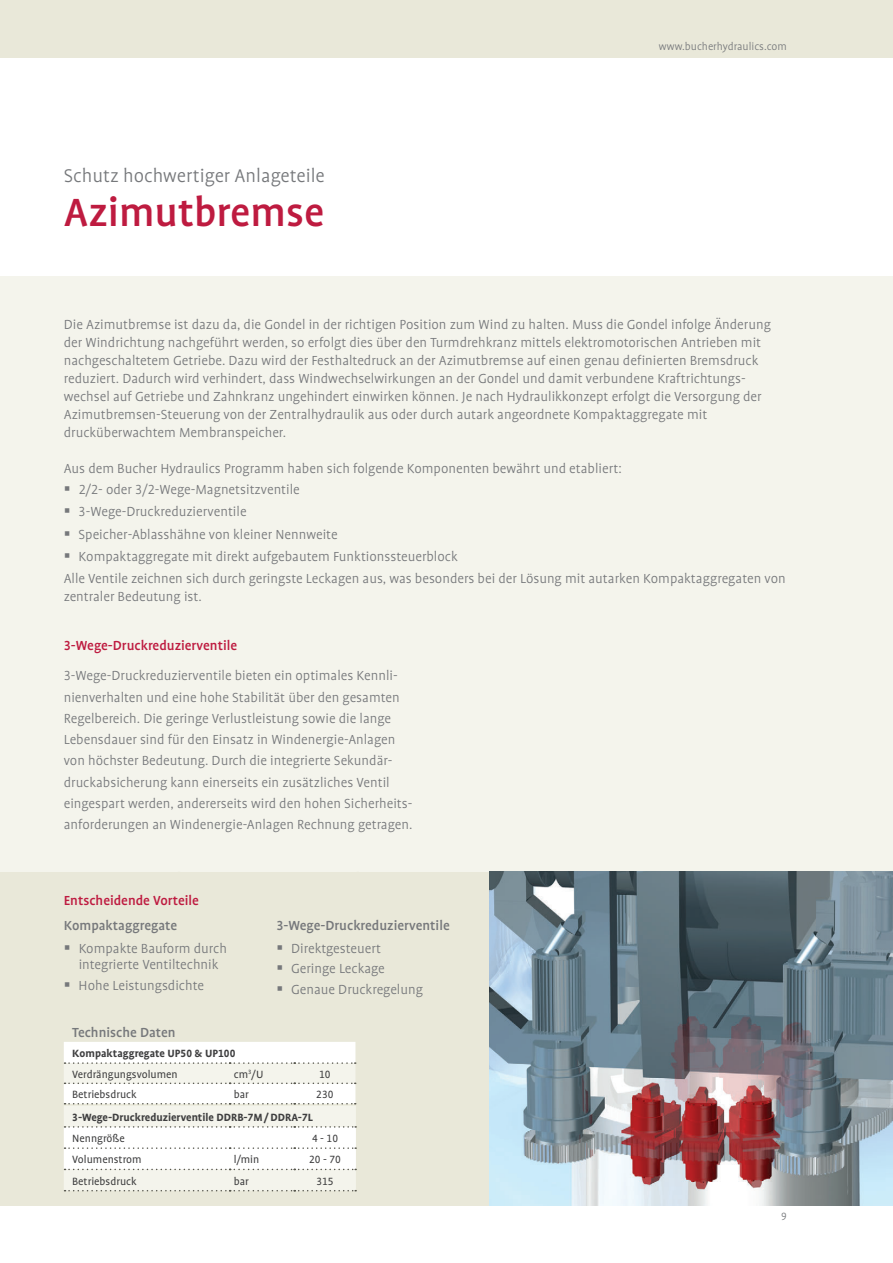
<style>
.page{position:relative;width:893px;height:1263px;background:#fff}
.page>*{position:absolute;margin:0;border:0;box-sizing:border-box;transform-origin:0 0}
.t1{font:500 45px "Bucher Profile";color:#be1b40}
.t2{font:300 21px "Bucher Profile";color:#76787b}
.t3{font:300 15px/21.3px "Bucher Profile";color:#76787b}
.t4{font:500 15px "Bucher Profile";color:#76787b}
.t5{font:500 15px "Bucher Profile";color:#be1b40}
.t6{font:12px "Bucher Profile";color:#3e3e3f}
.t7{font:700 12px "Bucher Profile";color:#3e3e3f}
.t8{font:300 12px "Bucher Profile";color:#76787b}
</style>
<div class="page">
<div style="left:0;top:0;width:893px;height:57px;background:#e9e8d9"></div>
<div style="left:0;top:276px;width:893px;height:596px;background:#f4f4ec"></div>
<div style="left:0;top:872px;width:893px;height:333px;background:#e9e8d9"></div>
<img style="left:489px;top:872px;width:404px;height:333px">
<svg style="left:64px;top:1042px;width:292px;height:149px;background:#f6f6f3"></svg>
<h2 class="t2" style="left:64px;top:165px;width:262px">Schutz hochwertiger Anlageteile</h2>
<h1 class="t1" style="left:64px;top:190px;width:262px">Azimutbremse</h1>
<p class="t8" style="left:659px;top:40px;width:129px">www.bucherhydraulics.com</p>
<p class="t3" style="left:64px;top:316px;width:709px;line-height:18px">Die Azimutbremse ist dazu da, die Gondel in der richtigen Position zum Wind zu halten. Muss die Gondel infolge Änderung der Windrichtung nachgeführt werden, so erfolgt dies über den Turmdrehkranz mittels elektromotorischen Antrieben mit nachgeschaltetem Getriebe. Dazu wird der Festhaltedruck an der Azimutbremse auf einen genau definierten Bremsdruck reduziert. Dadurch wird verhindert, dass Windwechselwirkungen an der Gondel und damit verbundene Kraftrichtungs&shy;wechsel auf Getriebe und Zahnkranz ungehindert einwirken können. Je nach Hydraulikkonzept erfolgt die Versorgung der Azimutbremsen-Steuerung von der Zentralhydraulik aus oder durch autark angeordnete Kompaktaggregate mit drucküberwachtem Membranspeicher.</p>
<p class="t3" style="left:64px;top:458px;width:559px">Aus dem Bucher Hydraulics Programm haben sich folgende Komponenten bewährt und etabliert:</p>
<p class="t3" style="left:79px;top:479px;width:223px">2/2- oder 3/2-Wege-Magnetsitzventile</p>
<p class="t3" style="left:79px;top:501px;width:169px">3-Wege-Druckreduzierventile</p>
<p class="t3" style="left:79px;top:524px;width:260px">Speicher-Ablasshähne von kleiner Nennweite</p>
<p class="t3" style="left:79px;top:546px;width:381px">Kompaktaggregate mit direkt aufgebautem Funktionssteuerblock</p>
<p class="t3" style="left:64px;top:568px;width:724px">Alle Ventile zeichnen sich durch geringste Leckagen aus, was besonders bei der Lösung mit autarken Kompaktaggregaten von</p>
<p class="t3" style="left:64px;top:586px;width:140px">zentraler Bedeutung ist.</p>
<p class="t5" style="left:64px;top:637px;width:175px">3-Wege-Druckreduzierventile</p>
<p class="t3" style="left:64px;top:665px;width:350px">3-Wege-Druckreduzierventile bieten ein optimales Kennli&shy;nienverhalten und eine hohe Stabilität über den gesamten Regelbereich. Die geringe Verlustleistung sowie die lange Lebensdauer sind für den Einsatz in Windenergie-Anlagen von höchster Bedeutung. Durch die integrierte Sekundär&shy;druckabsicherung kann einerseits ein zusätzliches Ventil eingespart werden, andererseits wird den hohen Sicherheits&shy;anforderungen an Windenergie-Anlagen Rechnung getragen.</p>
<p class="t5" style="left:64px;top:892px;width:137px">Entscheidende Vorteile</p>
<p class="t4" style="left:64px;top:918px;width:115px">Kompaktaggregate</p>
<p class="t3" style="left:79px;top:940px;width:150px;line-height:16.5px">Kompakte Bauform durch integrierte Ventiltechnik</p>
<p class="t3" style="left:79px;top:975px;width:127px">Hohe Leistungsdichte</p>
<p class="t4" style="left:276px;top:918px;width:175px">3-Wege-Druckreduzierventile</p>
<p class="t3" style="left:291px;top:938px;width:133px;line-height:20.7px">Direktgesteuert<br>Geringe Leckage<br>Genaue Druckregelung</p>
<p class="t4" style="left:72px;top:1025px;width:105px">Technische Daten</p>
<p class="t7" style="left:72px;top:1047px;width:165px">Kompaktaggregate UP50 &amp; UP100</p>
<p class="t6" style="left:72px;top:1068px;width:107px">Verdrängungsvolumen</p>
<p class="t6" style="left:234px;top:1068px;width:31px">cm<sup>3</sup>/U</p>
<p class="t6" style="left:319px;top:1068px;width:13px">10</p>
<p class="t6" style="left:72px;top:1088px;width:66px">Betriebsdruck</p>
<p class="t6" style="left:234px;top:1088px;width:17px">bar</p>
<p class="t6" style="left:316px;top:1088px;width:19px">230</p>
<p class="t7" style="left:72px;top:1111px;width:242px">3-Wege-Druckreduzierventile DDRB-7M/DDRA-7L</p>
<p class="t6" style="left:72px;top:1132px;width:54px">Nenngröße</p>
<p class="t6" style="left:312px;top:1132px;width:28px">4 - 10</p>
<p class="t6" style="left:72px;top:1154px;width:71px">Volumenstrom</p>
<p class="t6" style="left:234px;top:1154px;width:27px">l/min</p>
<p class="t6" style="left:309px;top:1154px;width:33px">20 - 70</p>
<p class="t6" style="left:72px;top:1175px;width:66px">Betriebsdruck</p>
<p class="t6" style="left:234px;top:1175px;width:17px">bar</p>
<p class="t6" style="left:316px;top:1175px;width:19px">315</p>
<p class="t8" style="left:781px;top:1210px;width:7px">9</p>
</div>
